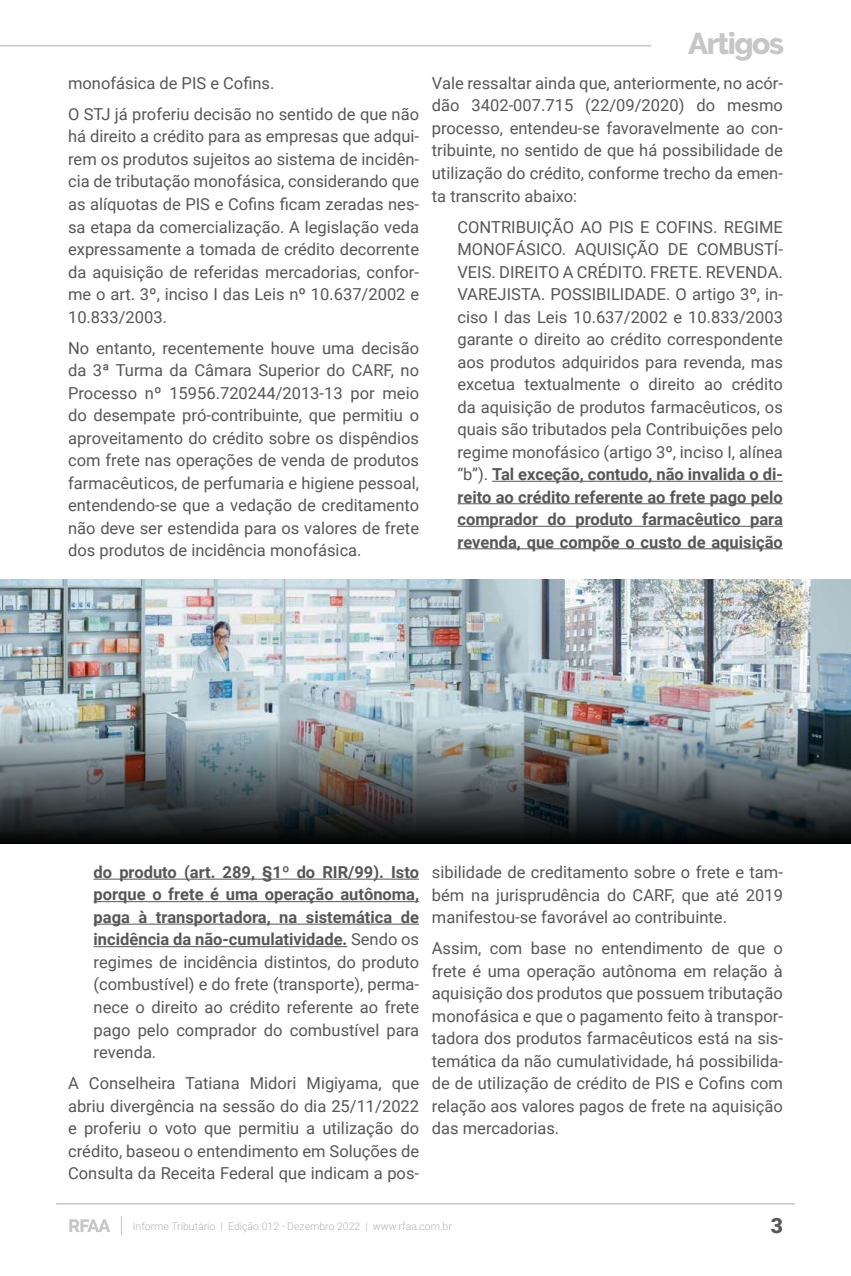
<style>
.page{position:relative;width:851px;height:1276px;background:#fff}
.page>*{position:absolute;margin:0;border:0;box-sizing:border-box;transform-origin:0 0}
.t1{font:800 30px "Raleway";letter-spacing:-.05em;color:#c6c6c6}
.t2{font:900 21px "Roboto";color:#575756}
.t3{font:16.5px/22.5px "Roboto";color:#575756;text-align:justify}
.t4{font:300 10.5px "Roboto";color:#b3b2b2}
.s1{font-weight:700}
</style>
<div class="page">
<img style="left:0;top:579px;width:850px;height:142px">
<img style="left:0;top:721px;width:850px;height:122px">
<hr style="left:492px;top:481px;width:290px;height:1px;background:#575756">
<hr style="left:457px;top:503px;width:325px;height:1px;background:#575756">
<hr style="left:457px;top:526px;width:325px;height:1px;background:#575756">
<hr style="left:457px;top:548px;width:325px;height:1px;background:#575756">
<hr style="left:94px;top:878px;width:325px;height:1px;background:#575756">
<hr style="left:94px;top:901px;width:325px;height:1px;background:#575756">
<hr style="left:94px;top:923px;width:325px;height:1px;background:#575756">
<hr style="left:94px;top:946px;width:253px;height:1px;background:#575756">
<svg style="left:121px;top:1216px;width:1px;height:19px"></svg>
<hr style="left:56px;top:1203px;width:738px;height:1px;background:#c6c6c6">
<svg style="left:69px;top:1219px;width:41px;height:13px"></svg>
<hr style="left:0;top:45px;width:651px;height:1px;background:#c6c6c6">
<p class="t3" style="left:68px;top:67px;width:352px;line-height:31px">monofásica de PIS e Cofins.<br>O STJ já proferiu decisão no sentido de que não</p>
<p class="t3" style="left:68px;top:125px;width:352px">há direito a crédito para as empresas que adqui&shy;rem os produtos sujeitos ao sistema de incidên&shy;cia de tributação monofásica, considerando que as alíquotas de PIS e Cofins ficam zeradas nes&shy;sa etapa da comercialização. A legislação veda expressamente a tomada de crédito decorrente da aquisição de referidas mercadorias, confor&shy;me o art. 3º, inciso I das Leis nº 10.637/2002 e 10.833/2003.</p>
<p class="t3" style="left:68px;top:336px;width:352px">No entanto, recentemente houve uma decisão da 3ª Turma da Câmara Superior do CARF, no Processo nº 15956.720244/2013-13 por meio do desempate pró-contribuinte, que permitiu o aproveitamento do crédito sobre os dispêndios com frete nas operações de venda de produtos farmacêuticos, de perfumaria e higiene pessoal, entendendo-se que a vedação de creditamento não deve ser estendida para os valores de frete dos produtos de incidência monofásica.</p>
<h1 class="t1" style="left:688px;top:26px;width:97px">Artigos</h1>
<p class="t3" style="left:432px;top:71px;width:352px">Vale ressaltar ainda que, anteriormente, no acór&shy;dão 3402-007.715 (22/09/2020) do mesmo processo, entendeu-se favoravelmente ao con&shy;tribuinte, no sentido de que há possibilidade de utilização do crédito, conforme trecho da emen&shy;ta transcrito abaixo:</p>
<p class="t3" style="left:457px;top:215px;width:327px">CONTRIBUIÇÃO AO PIS E COFINS. REGIME MONOFÁSICO. AQUISIÇÃO DE COMBUSTÍ-VEIS. DIREITO A CRÉDITO. FRETE. REVENDA.<br>VAREJISTA. POSSIBILIDADE. O artigo 3º, in&shy;ciso I das Leis 10.637/2002 e 10.833/2003 garante o direito ao crédito correspondente aos produtos adquiridos para revenda, mas excetua textualmente o direito ao crédito da aquisição de produtos farmacêuticos, os quais são tributados pela Contribuições pelo regime monofásico (artigo 3º, inciso I, alínea “b”). <span class="s1">Tal exceção, contudo, não invalida o di&shy;reito ao crédito referente ao frete pago pelo comprador do produto farmacêutico para revenda, que compõe o custo de aquisição</span></p>
<p class="t3" style="left:94px;top:860px;width:327px"><span class="s1">do produto (art. 289, §1º do RIR/99). Isto porque o frete é uma operação autônoma, paga à transportadora, na sistemática de incidência da não-cumulatividade.</span> Sendo os regimes de incidência distintos, do produto (combustível) e do frete (transporte), perma&shy;nece o direito ao crédito referente ao frete pago pelo comprador do combustível para revenda.</p>
<p class="t3" style="left:68px;top:1071px;width:352px">A Conselheira Tatiana Midori Migiyama, que abriu divergência na sessão do dia 25/11/2022 e proferiu o voto que permitiu a utilização do crédito, baseou o entendimento em Soluções de Consulta da Receita Federal que indicam a pos-</p>
<p class="t3" style="left:432px;top:860px;width:352px">sibilidade de creditamento sobre o frete e tam&shy;bém na jurisprudência do CARF, que até 2019 manifestou-se favorável ao contribuinte.</p>
<p class="t3" style="left:432px;top:936px;width:352px">Assim, com base no entendimento de que o frete é uma operação autônoma em relação à aquisição dos produtos que possuem tributação monofásica e que o pagamento feito à transpor&shy;tadora dos produtos farmacêuticos está na sis&shy;temática da não cumulatividade, há possibilida&shy;de de utilização de crédito de PIS e Cofins com relação aos valores pagos de frete na aquisição das mercadorias.</p>
<p class="t4" style="left:133px;top:1218px;width:320px">Informe Tributário | Edição 012 - Dezembro 2022 | www.rfaa.com.br</p>
<p class="t2" style="left:770px;top:1211px;width:14px">3</p>
</div>
